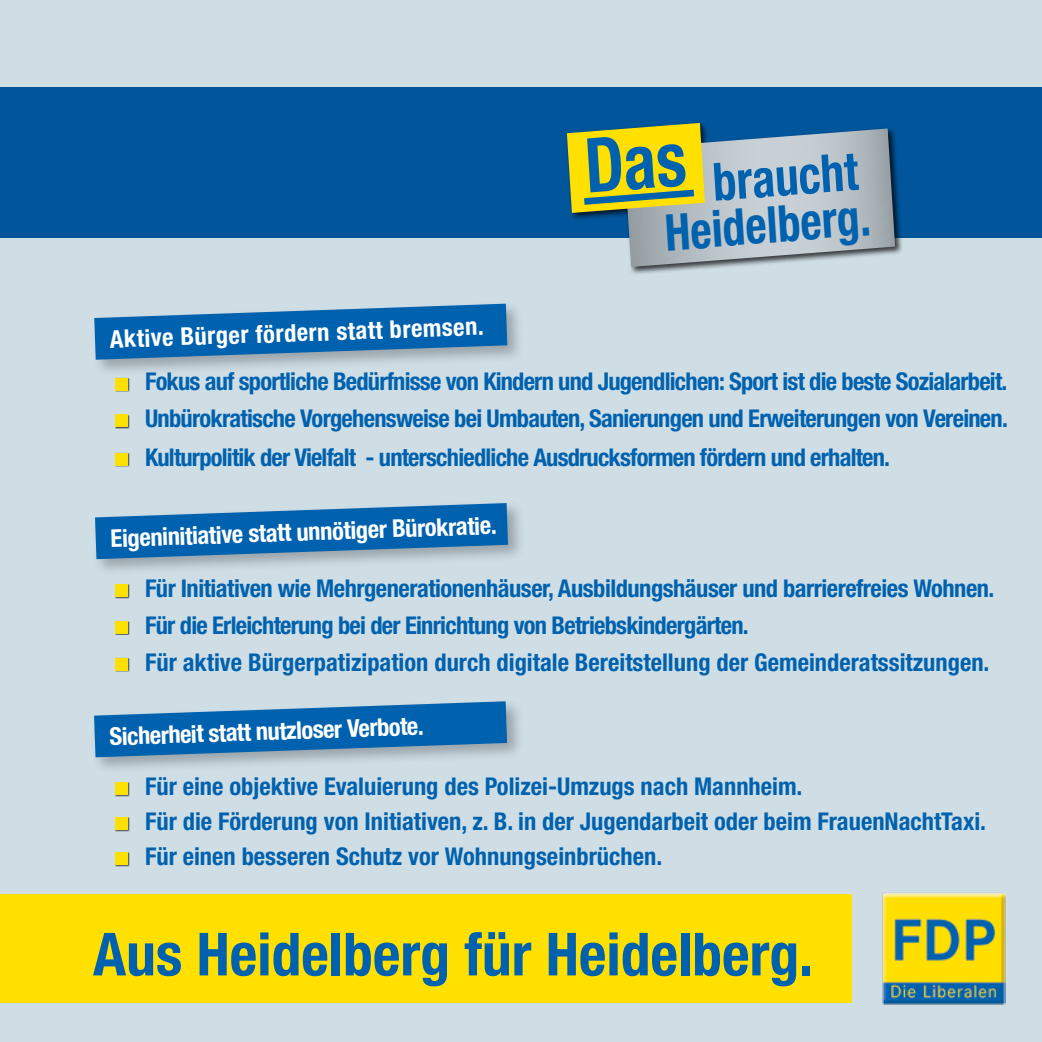
<style>
.page{position:relative;width:1042px;height:1042px;background:#cfdde5}
.page>*{position:absolute;margin:0;border:0;box-sizing:border-box;transform-origin:0 0}
.t1{font:700 condensed 59.5px "Helvetica Neue";color:#0062ae}
.t2{font:700 condensed 52.5px "Helvetica Neue";color:#0062ae;scale:.9 1}
.t3{font:700 condensed 50.75px "Helvetica Neue";color:#0062ae;scale:.9 1}
.t4{font:700 condensed 24.5px/37.6px "Helvetica Neue";color:#0062ae;text-align:justify}
.t5{font:700 condensed 24.5px/36.8px "Helvetica Neue";letter-spacing:-.02em;color:#0062ae}
.t6{font:700 condensed 24.5px "Helvetica Neue";color:#fff}
</style>
<div class="page">
<div style="left:0;top:88px;width:1042px;height:150px;background:#00559b"></div>
<div style="left:565px;top:122px;width:339px;height:153px;background:#000;opacity:.75"></div>
<svg style="left:567px;top:123px;width:328px;height:144px"></svg>
<div style="left:0;top:894px;width:851px;height:109px;background:#ffe000"></div>
<img style="left:882px;top:893px;width:123px;height:112px">
<div style="left:115px;top:377px;width:14px;height:15px;background:#ffe000"></div>
<div style="left:115px;top:414px;width:14px;height:15px;background:#4e5457"></div>
<div style="left:115px;top:415px;width:13px;height:12px;background:#ffe000"></div>
<div style="left:115px;top:453px;width:14px;height:14px;background:#000;opacity:.75"></div>
<div style="left:115px;top:453px;width:13px;height:13px;background:#ffe000"></div>
<div style="left:115px;top:584px;width:14px;height:14px;background:#000;opacity:.75"></div>
<div style="left:115px;top:584px;width:13px;height:13px;background:#ffe000"></div>
<div style="left:115px;top:621px;width:14px;height:14px;background:#000;opacity:.75"></div>
<div style="left:115px;top:621px;width:13px;height:13px;background:#ffe000"></div>
<div style="left:115px;top:657px;width:14px;height:15px;background:#ffe000"></div>
<div style="left:115px;top:782px;width:14px;height:14px;background:#000;opacity:.75"></div>
<div style="left:115px;top:782px;width:13px;height:13px;background:#ffe000"></div>
<div style="left:115px;top:817px;width:14px;height:14px;background:#000;opacity:.75"></div>
<div style="left:115px;top:817px;width:13px;height:13px;background:#ffe000"></div>
<div style="left:115px;top:852px;width:14px;height:14px;background:#000;opacity:.75"></div>
<div style="left:115px;top:852px;width:13px;height:13px;background:#ffe000"></div>
<div style="left:91px;top:300px;width:434px;height:77px;background:#000;opacity:.26"></div>
<svg style="left:94px;top:304px;width:413px;height:56px;background:#307cb6"></svg>
<div style="left:92px;top:499px;width:434px;height:77px;background:#000;opacity:.26"></div>
<svg style="left:95px;top:503px;width:413px;height:56px;background:#307cb6"></svg>
<div style="left:91px;top:698px;width:434px;height:77px;background:#000;opacity:.26"></div>
<svg style="left:94px;top:701px;width:413px;height:56px;background:#307cb7"></svg>
<p class="t6" style="left:109px;top:324px;width:375px;rotate:-2deg">Aktive Bürger fördern statt bremsen.</p>
<h2 class="t2" style="left:710px;top:150px;width:163px;rotate:-4deg">braucht</h2>
<h3 class="t3" style="left:662px;top:201px;width:231px;rotate:-4deg">Heidelberg.</h3>
<p class="t4" style="left:145px;top:362px;width:864px">Fokus auf sportliche Bedürfnisse von Kindern und Jugendlichen: Sport ist die beste Sozialarbeit.<br>Unbürokratische Vorgehensweise bei Umbauten, Sanierungen und Erweiterungen von Vereinen.<br>Kulturpolitik der Vielfalt - unterschiedliche Ausdrucksformen fördern und erhalten.</p>
<p class="t6" style="left:110px;top:524px;width:388px;rotate:-2deg">Eigeninitiative statt unnötiger Bürokratie.</p>
<p class="t5" style="left:145px;top:569px;width:851px">Für Initiativen wie Mehrgenerationenhäuser, Ausbildungshäuser und barrierefreies Wohnen.<br>Für die Erleichterung bei der Einrichtung von Betriebskindergärten.<br>Für aktive Bürgerpatizipation durch digitale Bereitstellung der Gemeinderatssitzungen.</p>
<p class="t6" style="left:109px;top:722px;width:316px;rotate:-2deg">Sicherheit statt nutzloser Verbote.</p>
<p class="t4" style="left:145px;top:768px;width:842px;line-height:35px;text-align:left">Für eine objektive Evaluierung des Polizei-Umzugs nach Mannheim.<br>Für die Förderung von Initiativen, z. B. in der Jugendarbeit oder beim FrauenNachtTaxi.<br>Für einen besseren Schutz vor Wohnungseinbrüchen.</p>
<h1 class="t1" style="left:93px;top:918px;width:722px">Aus Heidelberg für Heidelberg.</h1>
</div>
